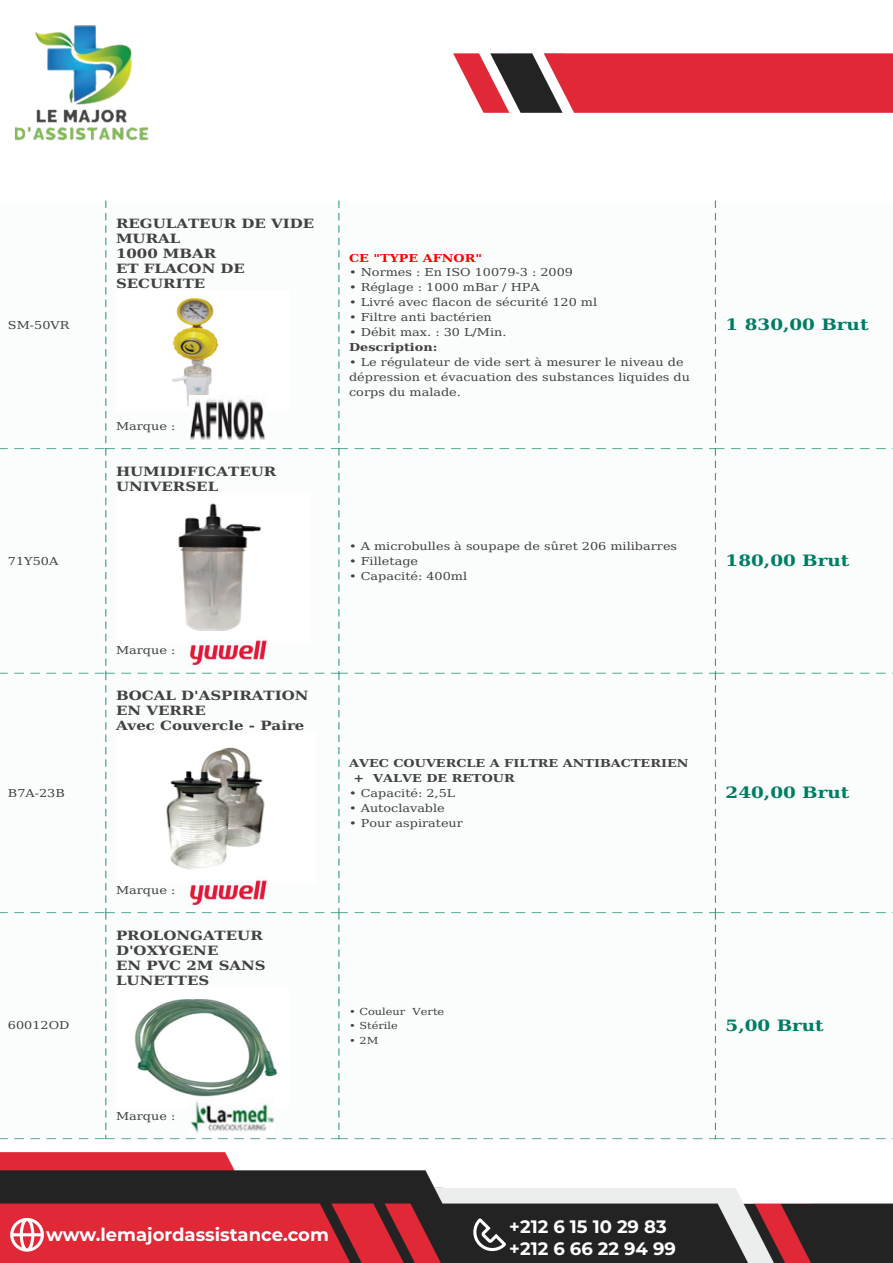
<style>
.page{position:relative;width:893px;height:1263px;background:#fff}
.page>*{position:absolute;margin:0;border:0;box-sizing:border-box;transform-origin:0 0}
.t1{font:700 18px/21.6px "Montserrat";color:#fff}
.t2{font:700 15.6px "DejaVu Serif Condensed";color:#007c64;scale:1.3 1}
.t3{font:700 12.75px/14.9px "DejaVu Serif Condensed";color:#414042;scale:1.3 1}
.t4{font:10.95px/14.9px "DejaVu Serif Condensed";color:#414042;scale:1.3 1}
.t5{font:700 10.95px/14.9px "DejaVu Serif Condensed";color:#414042;scale:1.3 1}
.t6{font:700 10.95px "DejaVu Serif Condensed";color:#f00;scale:1.3 1}
.t7{font:9.75px "DejaVu Serif Condensed";color:#414042;scale:1.3 1}
</style>
<div class="page">
<img style="left:0;top:25px;width:893px;height:1238px">
<svg style="left:10px;top:1218px;width:34px;height:33px"></svg>
<svg style="left:471px;top:1218px;width:35px;height:33px"></svg>
<p class="t4" style="left:8px;top:317px;width:49px">SM-50VR</p>
<p class="t3" style="left:116px;top:216px;width:154px">REGULATEUR DE VIDE<br>MURAL<br>1000 MBAR<br>ET FLACON DE<br>SECURITE</p>
<p class="t6" style="left:349px;top:249px;width:104px">CE "TYPE AFNOR"</p>
<p class="t4" style="left:349px;top:265px;width:174px">• Normes : En ISO 10079-3 : 2009</p>
<p class="t4" style="left:349px;top:280px;width:148px">• Réglage : 1000 mBar / HPA</p>
<p class="t4" style="left:349px;top:295px;width:192px">• Livré avec flacon de sécurité 120 ml</p>
<p class="t4" style="left:349px;top:310px;width:111px">• Filtre anti bactérien</p>
<p class="t4" style="left:349px;top:324px;width:123px">• Débit max. : 30 L/Min.</p>
<p class="t5" style="left:349px;top:339px;width:69px">Description:</p>
<p class="t4" style="left:349px;top:354px;width:264px">• Le régulateur de vide sert à mesurer le niveau de dépression et évacuation des substances liquides du corps du malade.</p>
<h2 class="t2" style="left:726px;top:312px;width:111px">1 830,00 Brut</h2>
<p class="t4" style="left:116px;top:418px;width:47px">Marque :</p>
<p class="t3" style="left:116px;top:464px;width:125px">HUMIDIFICATEUR<br>UNIVERSEL</p>
<p class="t4" style="left:8px;top:553px;width:40px">71Y50A</p>
<p class="t4" style="left:349px;top:538px;width:254px">• A microbulles à soupape de sûret 206 milibarres</p>
<p class="t4" style="left:349px;top:553px;width:55px">• Filletage</p>
<p class="t4" style="left:349px;top:568px;width:92px">• Capacité: 400ml</p>
<h2 class="t2" style="left:726px;top:549px;width:97px">180,00 Brut</h2>
<p class="t4" style="left:116px;top:643px;width:47px">Marque :</p>
<p class="t3" style="left:116px;top:688px;width:150px">BOCAL D'ASPIRATION<br>EN VERRE<br>Avec Couvercle - Paire</p>
<p class="t4" style="left:8px;top:785px;width:45px">B7A-23B</p>
<p class="t5" style="left:354px;top:755px;width:259px;text-indent:-4px">AVEC COUVERCLE A FILTRE ANTIBACTERIEN + VALVE DE RETOUR</p>
<p class="t4" style="left:349px;top:785px;width:83px">• Capacité: 2,5L</p>
<p class="t4" style="left:349px;top:800px;width:75px">• Autoclavable</p>
<p class="t4" style="left:349px;top:815px;width:89px">• Pour aspirateur</p>
<h2 class="t2" style="left:726px;top:780px;width:97px">240,00 Brut</h2>
<p class="t4" style="left:116px;top:882px;width:47px">Marque :</p>
<p class="t3" style="left:116px;top:928px;width:117px">PROLONGATEUR<br>D'OXYGENE<br>EN PVC 2M SANS<br>LUNETTES</p>
<p class="t4" style="left:8px;top:1018px;width:49px">60012OD</p>
<p class="t7" style="left:349px;top:1004px;width:75px">• Couleur Verte</p>
<p class="t7" style="left:349px;top:1019px;width:39px">• Stérile</p>
<p class="t7" style="left:349px;top:1033px;width:24px">• 2M</p>
<h2 class="t2" style="left:726px;top:1013px;width:77px">5,00 Brut</h2>
<p class="t4" style="left:116px;top:1108px;width:47px">Marque :</p>
<h1 class="t1" style="left:46px;top:1223px;width:284px">www.lemajordassistance.com</h1>
<h1 class="t1" style="left:509px;top:1215px;width:168px">+212 6 15 10 29 83 +212 6 66 22 94 99</h1>
</div>
